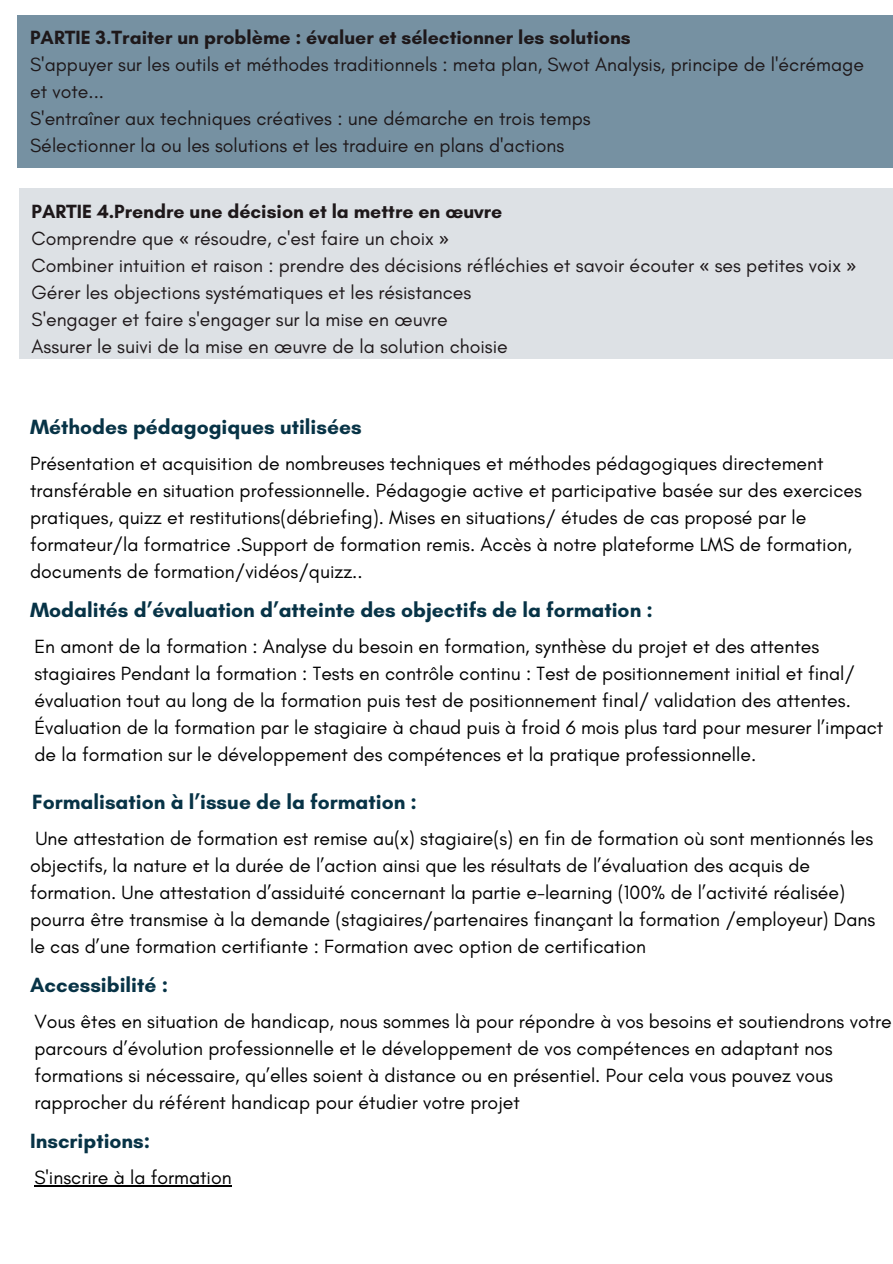
<style>
.page{position:relative;width:893px;height:1264px;background:#fff}
.page>*{position:absolute;margin:0;border:0;box-sizing:border-box;transform-origin:0 0}
.t1{font:700 21px "Glacial Indifference";color:#073346}
.t2{font:19.5px/27px "Glacial Indifference";color:#000}
.t3{font:19.5px/27px "Glacial Indifference";color:#1e181a}
.t4{font:700 19.5px "Glacial Indifference";color:#1e181a}
.s1{font-weight:700}
.s2{font-family:"Noto Sans"}
</style>
<div class="page">
<hr style="left:34px;top:1185px;width:198px;height:1px;background:#000">
<div style="left:17px;top:15px;width:875px;height:153px;background:#7691a2"></div>
<div style="left:19px;top:188px;width:873px;height:171px;background:#dde1e5"></div>
<p class="t4" style="left:30px;top:26px;width:602px">PARTIE 3.Traiter un problème : évaluer et sélectionner les solutions</p>
<p class="t3" style="left:30px;top:51px;width:835px">S'appuyer sur les outils et méthodes traditionnels : meta plan, Swot Analysis, principe de l'écrémage et vote...<br>S'entraîner aux techniques créatives : une démarche en trois temps<br>Sélectionner la ou les solutions et les traduire en plans d'actions</p>
<p class="t3" style="left:32px;top:197px;width:826px"><span class="s1">PARTIE 4.Prendre une décision et la mettre en œuvre<br></span>Comprendre que <span class="s2">«</span> résoudre, c'est faire un choix <span class="s2">»<br></span>Combiner intuition et raison : prendre des décisions réfléchies et savoir écouter <span class="s2">«</span> ses petites voix <span class="s2">» </span>Gérer les objections systématiques et les résistances<br>S'engager et faire s'engager sur la mise en œuvre<br>Assurer le suivi de la mise en œuvre de la solution choisie</p>
<p class="t1" style="left:30px;top:413px;width:333px">Méthodes pédagogiques utilisées</p>
<p class="t2" style="left:30px;top:450px;width:833px">Présentation et acquisition de nombreuses techniques et méthodes pédagogiques directement transférable en situation professionnelle. Pédagogie active et participative basée sur des exercices pratiques, quizz et restitutions(débriefing). Mises en situations/ études de cas proposé par le formateur/la formatrice .Support de formation remis. Accès à notre plateforme LMS de formation, documents de formation/vidéos/quizz..</p>
<p class="t1" style="left:30px;top:596px;width:624px">Modalités d’évaluation d’atteinte des objectifs de la formation :</p>
<p class="t2" style="left:34px;top:633px;width:850px">En amont de la formation : Analyse du besoin en formation, synthèse du projet et des attentes stagiaires Pendant la formation : Tests en contrôle continu : Test de positionnement initial et final/ évaluation tout au long de la formation puis test de positionnement final/ validation des attentes.<br>Évaluation de la formation par le stagiaire à chaud puis à froid 6 mois plus tard pour mesurer l’impact de la formation sur le développement des compétences et la pratique professionnelle.</p>
<p class="t1" style="left:32px;top:788px;width:386px">Formalisation à l’issue de la formation :</p>
<p class="t2" style="left:30px;top:825px;width:846px">Une attestation de formation est remise au(x) stagiaire(s) en fin de formation où sont mentionnés les objectifs, la nature et la durée de l’action ainsi que les résultats de l’évaluation des acquis de formation. Une attestation d’assiduité concernant la partie e-learning (100% de l’activité réalisée) pourra être transmise à la demande (stagiaires/partenaires finançant la formation /employeur) Dans le cas d’une formation certifiante : Formation avec option de certification</p>
<p class="t1" style="left:30px;top:971px;width:139px">Accessibilité :</p>
<p class="t2" style="left:34px;top:1007px;width:858px">Vous êtes en situation de handicap, nous sommes là pour répondre à vos besoins et soutiendrons votre parcours d’évolution professionnelle et le développement de vos compétences en adaptant nos formations si nécessaire, qu’elles soient à distance ou en présentiel. Pour cela vous pouvez vous rapprocher du référent handicap pour étudier votre projet</p>
<p class="t1" style="left:30px;top:1127px;width:122px">Inscriptions:</p>
<p class="t2" style="left:34px;top:1164px;width:199px">S'inscrire à la formation</p>
</div>
